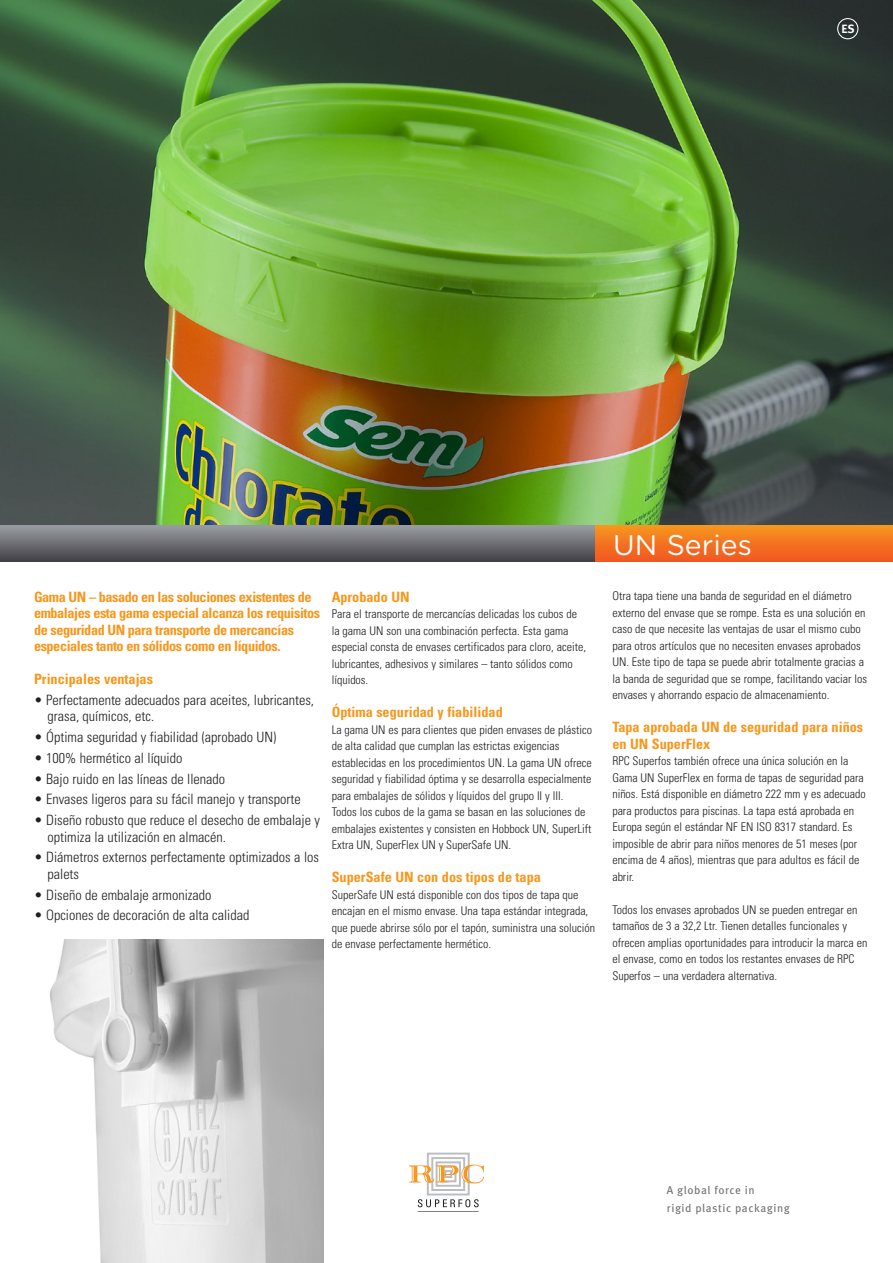
<style>
.page{position:relative;width:893px;height:1263px;background:#fff}
.page>*{position:absolute;margin:0;border:0;box-sizing:border-box;transform-origin:0 0}
.t1{font:28.5px "Gotham Rounded";color:#fff}
.t2{font:300 condensed 14.25px/16.5px "Univers LT Std";color:#231f20}
.t3{font:700 condensed 14.25px/16.5px "Univers LT Std";letter-spacing:-.03em;color:#f7971d}
.t4{font:700 condensed 14.25px/16.5px "Univers LT Std";color:#f7971d}
.t5{font:300 condensed 12px/16.5px "Univers LT Std";color:#231f20}
.t6{font:700 12px "Meta OT";color:#fff}
.t7{font:11.25px/18px "Meta OT";letter-spacing:.045em;color:#717074}
</style>
<div class="page">
<img style="left:0;top:0;width:893px;height:526px">
<img style="left:50px;top:940px;width:273px;height:323px">
<svg style="left:418px;top:1199px;width:61px;height:8px"></svg>
<hr style="left:418px;top:1212px;width:61px;height:1px;background:#231f20">
<div style="left:427px;top:1152px;width:43px;height:43px;border:2px solid #bcbdc0"></div>
<div style="left:431px;top:1157px;width:34px;height:34px;border:2px solid #bcbdc0"></div>
<div style="left:436px;top:1161px;width:25px;height:26px;border:2px solid #bcbdc0"></div>
<svg style="left:409px;top:1165px;width:75px;height:19px"></svg>
<svg style="left:0;top:526px;width:595px;height:35px;background:#6e6e74"></svg>
<svg style="left:595px;top:526px;width:298px;height:35px;background:#f37520"></svg>
<div style="left:837px;top:18px;width:21px;height:21px;border:1px solid #fff;border-radius:50%"></div>
<p class="t6" style="left:841px;top:21px;width:15px">ES</p>
<p class="t3" style="left:34px;top:588px;width:288px">Gama UN – basado en las soluciones existentes de embalajes esta gama especial alcanza los requisitos de seguridad UN para transporte de mercancías especiales tanto en sólidos como en líquidos.</p>
<p class="t4" style="left:34px;top:671px;width:121px">Principales ventajas</p>
<p class="t2" style="left:48px;top:692px;width:268px;text-indent:-13px">• Perfectamente adecuados para aceites, lubricantes, grasa, químicos, etc.</p>
<p class="t2" style="left:34px;top:729px;width:244px">• Óptima seguridad y fiabilidad (aprobado UN)</p>
<p class="t2" style="left:34px;top:750px;width:150px">• 100% hermético al líquido</p>
<p class="t2" style="left:34px;top:770px;width:193px">• Bajo ruido en las líneas de llenado</p>
<p class="t2" style="left:34px;top:791px;width:268px">• Envases ligeros para su fácil manejo y transporte</p>
<p class="t2" style="left:48px;top:812px;width:274px;text-indent:-13px">• Diseño robusto que reduce el desecho de embalaje y optimiza la utilización en almacén.</p>
<p class="t2" style="left:48px;top:849px;width:273px;text-indent:-13px">• Diámetros externos perfectamente optimizados a los palets</p>
<p class="t2" style="left:34px;top:886px;width:179px">• Diseño de embalaje armonizado</p>
<p class="t2" style="left:34px;top:907px;width:217px">• Opciones de decoración de alta calidad</p>
<p class="t4" style="left:332px;top:588px;width:79px">Aprobado UN</p>
<p class="t5" style="left:332px;top:606px;width:256px">Para el transporte de mercancías delicadas los cubos de la gama UN son una combinación perfecta. Esta gama especial consta de envases certificados para cloro, aceite, lubricantes, adhesivos y similares – tanto sólidos como líquidos.</p>
<p class="t4" style="left:332px;top:704px;width:173px">Óptima seguridad y fiabilidad</p>
<p class="t5" style="left:332px;top:721px;width:262px">La gama UN es para clientes que piden envases de plástico de alta calidad que cumplan las estrictas exigencias establecidas en los procedimientos UN. La gama UN ofrece seguridad y fiabilidad óptima y se desarrolla especialmente para embalajes de sólidos y líquidos del grupo II y III.<br>Todos los cubos de la gama se basan en las soluciones de embalajes existentes y consisten en Hobbock UN, SuperLift Extra UN, SuperFlex UN y SuperSafe UN.</p>
<p class="t4" style="left:332px;top:869px;width:211px">SuperSafe UN con dos tipos de tapa</p>
<p class="t5" style="left:332px;top:886px;width:265px">SuperSafe UN está disponible con dos tipos de tapa que encajan en el mismo envase. Una tapa estándar integrada, que puede abrirse sólo por el tapón, suministra una solución de envase perfectamente hermético.</p>
<h1 class="t1" style="left:613px;top:525px;width:140px">UN Series</h1>
<p class="t5" style="left:612px;top:587px;width:256px">Otra tapa tiene una banda de seguridad en el diámetro externo del envase que se rompe. Esta es una solución en caso de que necesite las ventajas de usar el mismo cubo para otros artículos que no necesiten envases aprobados UN. Este tipo de tapa se puede abrir totalmente gracias a la banda de seguridad que se rompe, facilitando vaciar los envases y ahorrando espacio de almacenamiento.</p>
<p class="t4" style="left:612px;top:719px;width:252px">Tapa aprobada UN de seguridad para niños en UN SuperFlex</p>
<p class="t5" style="left:612px;top:752px;width:255px">RPC Superfos también ofrece una única solución en la Gama UN SuperFlex en forma de tapas de seguridad para niños. Está disponible en diámetro 222 mm y es adecuado para productos para piscinas. La tapa está aprobada en Europa según el estándar NF EN ISO 8317 standard. Es imposible de abrir para niños menores de 51 meses (por encima de 4 años), mientras que para adultos es fácil de abrir.</p>
<p class="t5" style="left:612px;top:901px;width:257px">Todos los envases aprobados UN se pueden entregar en tamaños de 3 a 32,2 Ltr. Tienen detalles funcionales y ofrecen amplias oportunidades para introducir la marca en el envase, como en todos los restantes envases de RPC Superfos – una verdadera alternativa.</p>
<p class="t7" style="left:667px;top:1181px;width:125px">A global force in<br>rigid plastic packaging</p>
</div>
